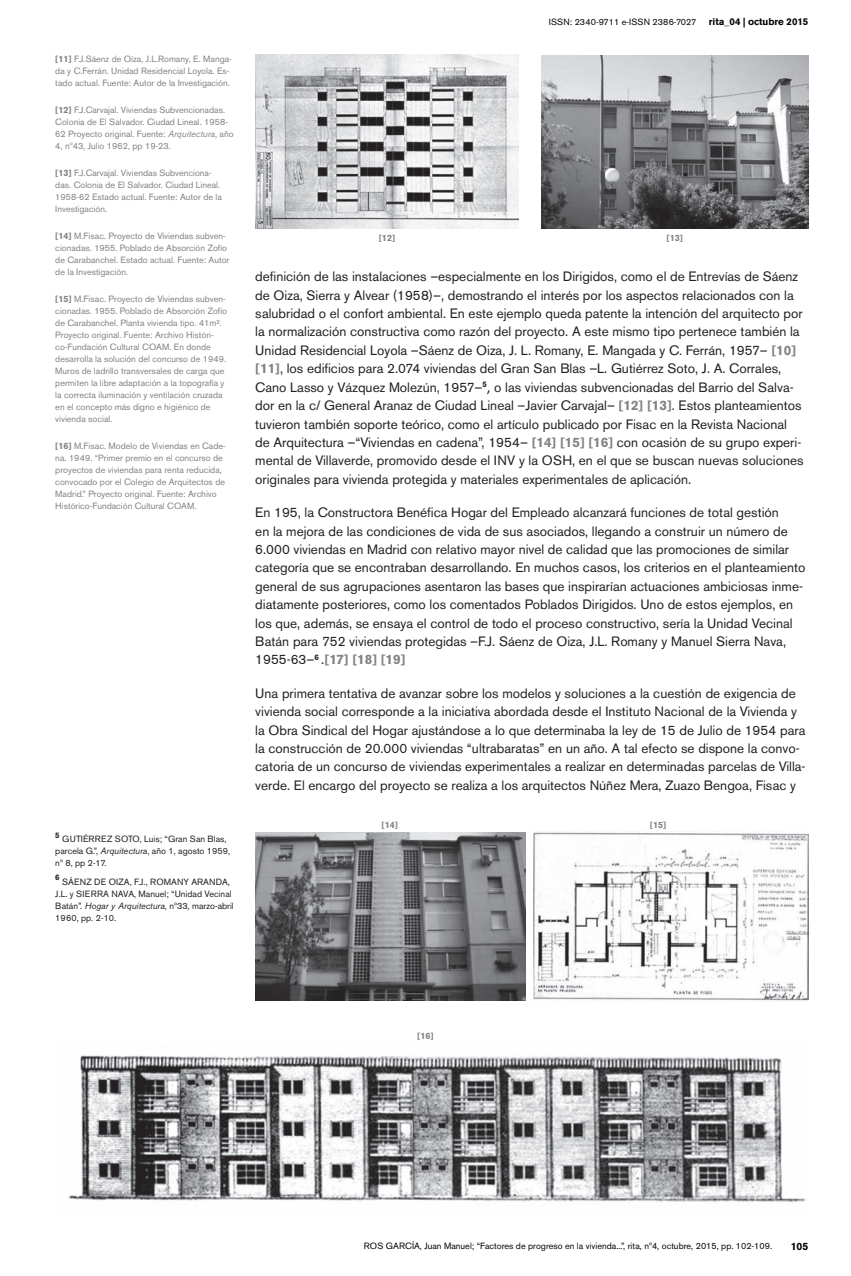
<style>
.page{position:relative;width:851px;height:1276px;background:#fff}
.page>*{position:absolute;margin:0;border:0;box-sizing:border-box;transform-origin:0 0}
.t1{font:13.5px/18.5px "Akzidenz Grotesk BE";color:#231f20}
.t2{font:700 10.5px "Akzidenz Grotesk BE";color:#040503}
.t3{font:700 9.75px "Akzidenz Grotesk BE";color:#040503}
.t4{font:9px/12px "Akzidenz Grotesk BE";color:#808285}
.t5{font:9px/12px "Akzidenz Grotesk BE";color:#231f20}
.t6{font:9px "Akzidenz Grotesk BE";color:#040503}
.t7{font:9px "Akzidenz Grotesk BE";letter-spacing:.02em;color:#040503}
.t8{font:700 9px "Akzidenz Grotesk BE";color:#808285}
.t9{font:700 7.8px "Akzidenz Grotesk BE";color:#231f20}
.s1{font-weight:700}
.s2{font-style:italic}
.s3{font-weight:700;color:#808285}
.s4{font-family:"Calibri";font-size:15px}
</style>
<div class="page">
<img style="left:255px;top:55px;width:263px;height:174px">
<img style="left:541px;top:55px;width:267px;height:174px">
<img style="left:533px;top:831px;width:275px;height:171px">
<img style="left:255px;top:833px;width:270px;height:167px">
<img style="left:69px;top:1055px;width:737px;height:147px">
<p class="t4" style="left:55px;top:53px;width:178px"><span class="s1">[11]</span> F.J.Sáenz de Oíza, J.L.Romany, E. Manga&shy;da y C.Ferrán. Unidad Residencial Loyola. Es&shy;tado actual. Fuente: Autor de la Investigación.</p>
<p class="t4" style="left:55px;top:104px;width:180px"><span class="s1">[12]</span> F.J.Carvajal. Viviendas Subvencionadas.<br>Colonia de El Salvador. Ciudad Lineal. 1958- 62 Proyecto original. Fuente: <span class="s2">Arquitectura</span>, año 4, nº43, Julio 1962, pp 19-23.</p>
<p class="t4" style="left:55px;top:167px;width:168px"><span class="s1">[13]</span> F.J.Carvajal. Viviendas Subvenciona&shy;das. Colonia de El Salvador. Ciudad Lineal.<br>1958-62 Estado actual. Fuente: Autor de la Investigación.</p>
<p class="t4" style="left:55px;top:230px;width:176px"><span class="s1">[14]</span> M.Fisac. Proyecto de Viviendas subven&shy;cionadas. 1955. Poblado de Absorción Zofío de Carabanchel. Estado actual. Fuente: Autor de la Investigación.</p>
<p class="t4" style="left:55px;top:293px;width:173px"><span class="s1">[15]</span> M.Fisac. Proyecto de Viviendas subven&shy;cionadas. 1955. Poblado de Absorción Zofío de Carabanchel. Planta vivienda tipo. 41m².<br>Proyecto original. Fuente: Archivo Históri&shy;co-Fundación Cultural COAM. En donde desarrolla la solución del concurso de 1949.<br>Muros de ladrillo transversales de carga que permiten la libre adaptación a la topografía y la correcta iluminación y ventilación cruzada en el concepto más digno e higiénico de vivienda social.</p>
<p class="t4" style="left:55px;top:440px;width:172px"><span class="s1">[16]</span> M.Fisac. Modelo de Viviendas en Cade&shy;na. 1949. “Primer premio en el concurso de proyectos de viviendas para renta reducida, convocado por el Colegio de Arquitectos de Madrid.” Proyecto original. Fuente: Archivo Histórico-Fundación Cultural COAM.</p>
<p class="t9" style="left:55px;top:830px;width:6px">5</p>
<p class="t5" style="left:55px;top:833px;width:176px;text-indent:7px">GUTIÉRREZ SOTO, Luis; “Gran San Blas, parcela G.”, <span class="s2">Arquitectura</span>, año 1, agosto 1959, nº 8, pp 2-17.</p>
<p class="t9" style="left:55px;top:872px;width:6px">6</p>
<p class="t5" style="left:55px;top:875px;width:180px;text-indent:7px">SÁENZ DE OIZA, F.J., ROMANY ARANDA, J.L. y SIERRA NAVA, Manuel; “Unidad Vecinal Batán”. <span class="s2">Hogar y Arquitectura</span>, nº33, marzo-abril 1960, pp. 2-10.</p>
<p class="t7" style="left:548px;top:17px;width:149px">ISSN: 2340-9711 e-ISSN 2386-7027</p>
<p class="t3" style="left:708px;top:16px;width:101px">rita_04 | octubre 2015</p>
<p class="t8" style="left:379px;top:233px;width:18px">[12]</p>
<p class="t8" style="left:666px;top:233px;width:18px">[13]</p>
<p class="t1" style="left:255px;top:267px;width:549px">definición de las instalaciones –especialmente en los Dirigidos, como el de Entrevías de Sáenz de Oiza, Sierra y Alvear (1958)–, demostrando el interés por los aspectos relacionados con la salubridad o el confort ambiental. En este ejemplo queda patente la intención del arquitecto por la normalización constructiva como razón del proyecto. A este mismo tipo pertenece también la Unidad Residencial Loyola –Sáenz de Oiza, J. L. Romany, E. Mangada y C. Ferrán, 1957– <span class="s3">[10] [11]</span>, los edificios para 2.074 viviendas del Gran San Blas –L. Gutiérrez Soto, J. A. Corrales, Cano Lasso y Vázquez Molezún, 1957–<sup>5</sup><span class="s4">,</span> o las viviendas subvencionadas del Barrio del Salva&shy;dor en la c/ General Aranaz de Ciudad Lineal –Javier Carvajal– <span class="s3">[12] [13]</span>. Estos planteamientos tuvieron también soporte teórico, como el artículo publicado por Fisac en la Revista Nacional de Arquitectura –“Viviendas en cadena”, 1954– <span class="s3">[14] [15] [16]</span> con ocasión de su grupo experi&shy;mental de Villaverde, promovido desde el INV y la OSH, en el que se buscan nuevas soluciones originales para vivienda protegida y materiales experimentales de aplicación.</p>
<p class="t1" style="left:255px;top:503px;width:551px">En 195, la Constructora Benéfica Hogar del Empleado alcanzará funciones de total gestión<br>en la mejora de las condiciones de vida de sus asociados, llegando a construir un número de 6.000 viviendas en Madrid con relativo mayor nivel de calidad que las promociones de similar categoría que se encontraban desarrollando. En muchos casos, los criterios en el planteamiento general de sus agrupaciones asentaron las bases que inspirarían actuaciones ambiciosas inme&shy;diatamente posteriores, como los comentados Poblados Dirigidos. Uno de estos ejemplos, en los que, además, se ensaya el control de todo el proceso constructivo, sería la Unidad Vecinal Batán para 752 viviendas protegidas –F.J. Sáenz de Oiza, J.L. Romany y Manuel Sierra Nava, 1955-63–<sup>6</sup> <span class="s4">.</span><span class="s3">[17] [18] [19]</span></p>
<p class="t1" style="left:255px;top:684px;width:551px">Una primera tentativa de avanzar sobre los modelos y soluciones a la cuestión de exigencia de vivienda social corresponde a la iniciativa abordada desde el Instituto Nacional de la Vivienda y la Obra Sindical del Hogar ajustándose a lo que determinaba la ley de 15 de Julio de 1954 para la construcción de 20.000 viviendas “ultrabaratas” en un año. A tal efecto se dispone la convo&shy;catoria de un concurso de viviendas experimentales a realizar en determinadas parcelas de Villa&shy;verde. El encargo del proyecto se realiza a los arquitectos Núñez Mera, Zuazo Bengoa, Fisac y</p>
<p class="t8" style="left:381px;top:819px;width:18px">[14]</p>
<p class="t8" style="left:650px;top:819px;width:18px">[15]</p>
<p class="t8" style="left:417px;top:1030px;width:18px">[16]</p>
<p class="t6" style="left:364px;top:1240px;width:410px">ROS GARCÍA, Juan Manuel; “Factores de progreso en la vivienda...”, rita, nº4, octubre, 2015, pp. 102-109.</p>
<p class="t2" style="left:790px;top:1240px;width:19px">105</p>
</div>
